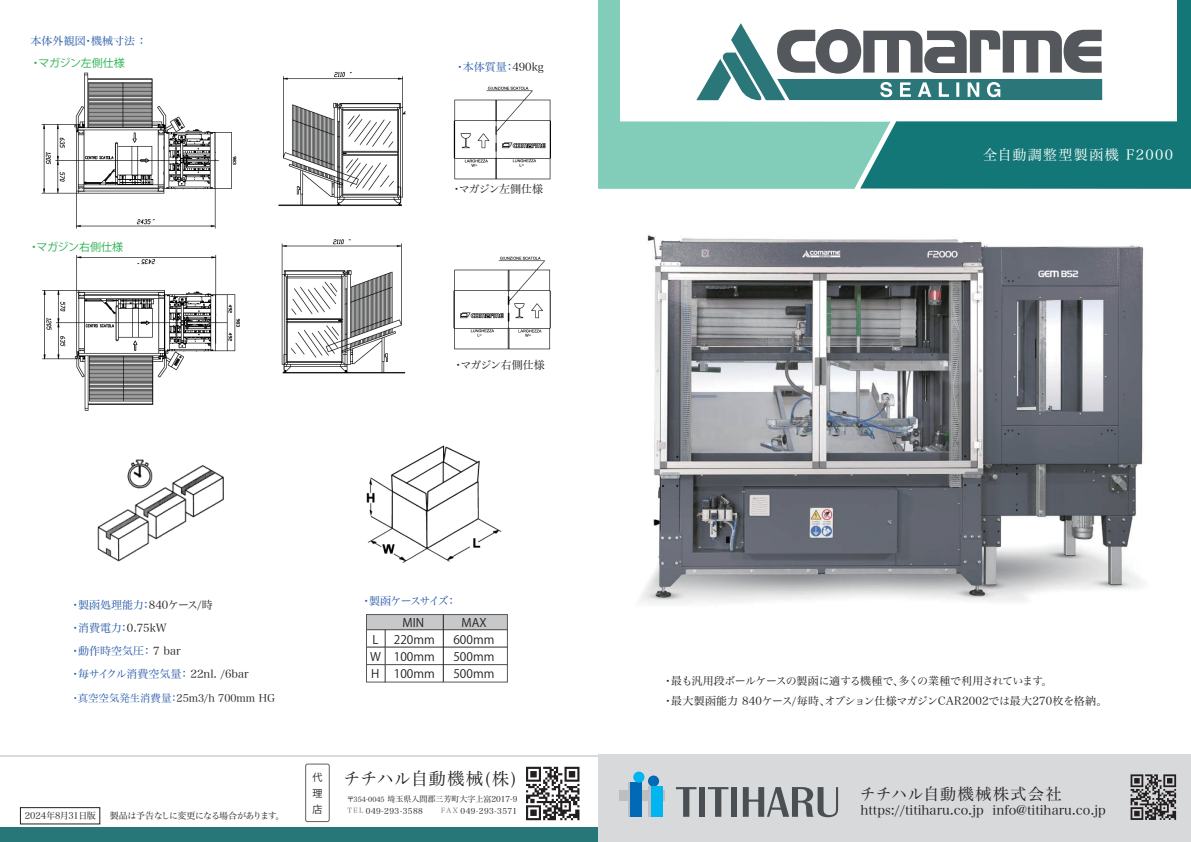
<style>
.page{position:relative;width:1191px;height:842px;background:#fff}
.page>*{position:absolute;margin:0;border:0;box-sizing:border-box;transform-origin:0 0}
.t1{font:17px "Hira Min Pro N W3";letter-spacing:.015em;color:#231f20}
.t2{font:16px "Hira Min Pro N W3";letter-spacing:.1em;color:#231f20}
.t3{font:14px "Hira Min Pro N W3";letter-spacing:.1em;color:#fff}
.t4{font:13px "Hira Min Pro N W3";color:#231f20}
.t5{font:11.8px/17.1px "Koz Go Pr 6 N";color:#231f20;text-align:justify}
.t6{font:11px/20px "Hira Min Pro N W3";letter-spacing:-.025em;color:#231f20}
.t7{font:11px/23px "Hira Min Pro N W3";color:#2356a6}
.t8{font:11px "Koz Go Pr 6 N";letter-spacing:-.02em;color:#24b04b}
.t9{font:11px "Hira Min Pro N W3";letter-spacing:-.055em;color:#231f20}
.t10{font:11px "Hira Min Pro N W3";letter-spacing:-.15em;color:#2356a6}
.t11{font:10.4px "Hira Min Pro N W3";color:#231f20}
.t12{font:10px/16px "Koz Go Pr 6 N";color:#231f20;text-align:justify}
.t13{font:9px "Hira Min Pro N W3";letter-spacing:-.065em;color:#231f20}
.t14{font:9px "Hira Min Pro N W3";color:#231f20}
.t15{font:8px/11.4px "Hira Min Pro N W3";color:#231f20}
.t16{font:8px "Hira Min Pro N W3";letter-spacing:.05em;color:#231f20}
.s1{color:#231f20}
.s2{color:#2356a6}
.s3{font-size:7px}
.s4{font-size:7px;color:#6c6d70}
</style>
<div class="page">
<img style="left:97px;top:459px;width:127px;height:103px">
<img style="left:41px;top:71px;width:510px;height:340px">
<div style="left:29px;top:238px;width:99px;height:13px;background:#fff"></div>
<svg style="left:526px;top:767px;width:53px;height:53px"></svg>
<div style="left:0;top:827px;width:603px;height:15px;background:#277779"></div>
<hr style="left:0;top:755px;width:599px;height:2px;background:#d8d9db">
<div style="left:305px;top:764px;width:24px;height:58px;border:1px solid #616164;border-radius:2px"></div>
<div style="left:20px;top:807px;width:80px;height:17px;border:1px solid #231f20"></div>
<img style="left:366px;top:445px;width:136px;height:118px">
<div style="left:366px;top:614px;width:142px;height:16px;background:#c7c8ca;border:1px solid #57585a"></div>
<div style="left:384px;top:629px;width:124px;height:19px;background:#fff;border:1px solid #57585a"></div>
<div style="left:384px;top:647px;width:124px;height:18px;background:#fff;border:1px solid #57585a"></div>
<div style="left:384px;top:664px;width:124px;height:18px;background:#fff;border:1px solid #57585a"></div>
<div style="left:366px;top:629px;width:19px;height:19px;background:#fff;border:1px solid #57585a"></div>
<div style="left:366px;top:647px;width:19px;height:18px;background:#fff;border:1px solid #57585a"></div>
<div style="left:366px;top:664px;width:19px;height:18px;background:#fff;border:1px solid #57585a"></div>
<hr style="left:443px;top:614px;width:1px;height:68px;background:#231f20">
<div style="left:463px;top:193px;width:86px;height:16px;background:#fff"></div>
<div style="left:459px;top:362px;width:90px;height:14px;background:#fff"></div>
<div style="left:598px;top:0;width:22px;height:133px;background:#82cdba"></div>
<div style="left:1177px;top:0;width:14px;height:132px;background:#137777"></div>
<svg style="left:598px;top:121px;width:593px;height:68px;background:#4aa198"></svg>
<svg style="left:696px;top:23px;width:406px;height:77px"></svg>
<div style="left:598px;top:755px;width:593px;height:87px;background:#d8d9db"></div>
<svg style="left:1130px;top:774px;width:46px;height:46px"></svg>
<svg style="left:676px;top:787px;width:20px;height:30px"></svg>
<div style="left:699px;top:787px;width:6px;height:30px;background:#4a4f54"></div>
<svg style="left:708px;top:787px;width:20px;height:30px"></svg>
<div style="left:731px;top:787px;width:6px;height:30px;background:#4a4f54"></div>
<svg style="left:743px;top:787px;width:95px;height:30px"></svg>
<div style="left:619px;top:790px;width:46px;height:10px;background:#bdbec1"></div>
<hr style="left:628px;top:783px;width:2px;height:34px;background:#bdbec1">
<div style="left:630px;top:783px;width:12px;height:34px;background:#0169b5"></div>
<div style="left:633px;top:771px;width:11px;height:12px;background:#00b5f0;border-radius:50%"></div>
<div style="left:648px;top:775px;width:11px;height:12px;background:#0169b5;border-radius:50%"></div>
<hr style="left:648px;top:787px;width:2px;height:30px;background:#bdbec1">
<div style="left:651px;top:787px;width:11px;height:30px;background:#00b5f0"></div>
<img style="left:639px;top:234px;width:505px;height:370px">
<p class="t7" style="left:31px;top:29px;width:118px">本体外観図・機械寸法 ：</p>
<p class="t8" style="left:30px;top:57px;width:96px">・マガジン左側仕様</p>
<p class="t8" style="left:28px;top:240px;width:96px">・マガジン右側仕様</p>
<p class="t7" style="left:454px;top:55px;width:91px">・本体質量：<span class="s1">490kg</span></p>
<p class="t9" style="left:451px;top:180px;width:93px">・マガジン左側仕様</p>
<p class="t9" style="left:453px;top:356px;width:93px">・マガジン右側仕様</p>
<p class="t7" style="left:70px;top:592px;width:144px">・製函処理能力：<span class="s1">840ケース/時</span>・消費電力：<span class="s1">0.75kW</span></p>
<p class="t7" style="left:70px;top:639px;width:180px">・動作時空気圧： <span class="s1">7 bar<br></span>・毎サイクル消費空気量： <span class="s1">22nl. /6bar</span></p>
<p class="t11" style="left:70px;top:689px;width:206px"><span class="s2">・真空空気発生消費量：</span>25m3/h 700mm HG</p>
<p class="t14" style="left:25px;top:808px;width:72px">2024年8月31日版</p>
<p class="t13" style="left:110px;top:808px;width:176px">製品は予告なしに変更になる場合があります。</p>
<p class="t10" style="left:361px;top:591px;width:97px">・製函ケースサイズ：</p>
<p class="t5" style="left:402px;top:614px;width:86px">MIN 　　 MAX</p>
<p class="t5" style="left:370px;top:631px;width:12px;text-align:left">L<br>W<br>H</p>
<p class="t5" style="left:394px;top:631px;width:42px">220mm 100mm 100mm</p>
<p class="t5" style="left:453px;top:631px;width:42px">600mm 500mm 500mm</p>
<p class="t12" style="left:312px;top:769px;width:11px">代理店</p>
<h1 class="t1" style="left:343px;top:764px;width:174px">チチハル自動機械(株)</h1>
<p class="t15" style="left:347px;top:793px;width:172px"><span class="s3">〒354-0045</span> 埼玉県入間郡三芳町大字上富2017-9<br><span class="s4">TE L</span> 049-293-3588</p>
<p class="t16" style="left:441px;top:804px;width:78px"><span class="s4">FAX</span> 049-293-3571</p>
<p class="t3" style="left:983px;top:143px;width:191px">全自動調整型製函機 F2000</p>
<p class="t6" style="left:662px;top:669px;width:446px">・最も汎用段ボールケースの製函に適する機種で、多くの業種で利用されています。<br>・最大製函能力 840ケース/毎時、オプション仕様マガジンCAR2002では最大270枚を格納。</p>
<h2 class="t2" style="left:860px;top:780px;width:203px">チチハル自動機械株式会社</h2>
<p class="t4" style="left:860px;top:799px;width:247px">https://titiharu.co.jp info@titiharu.co.jp</p>
</div>
